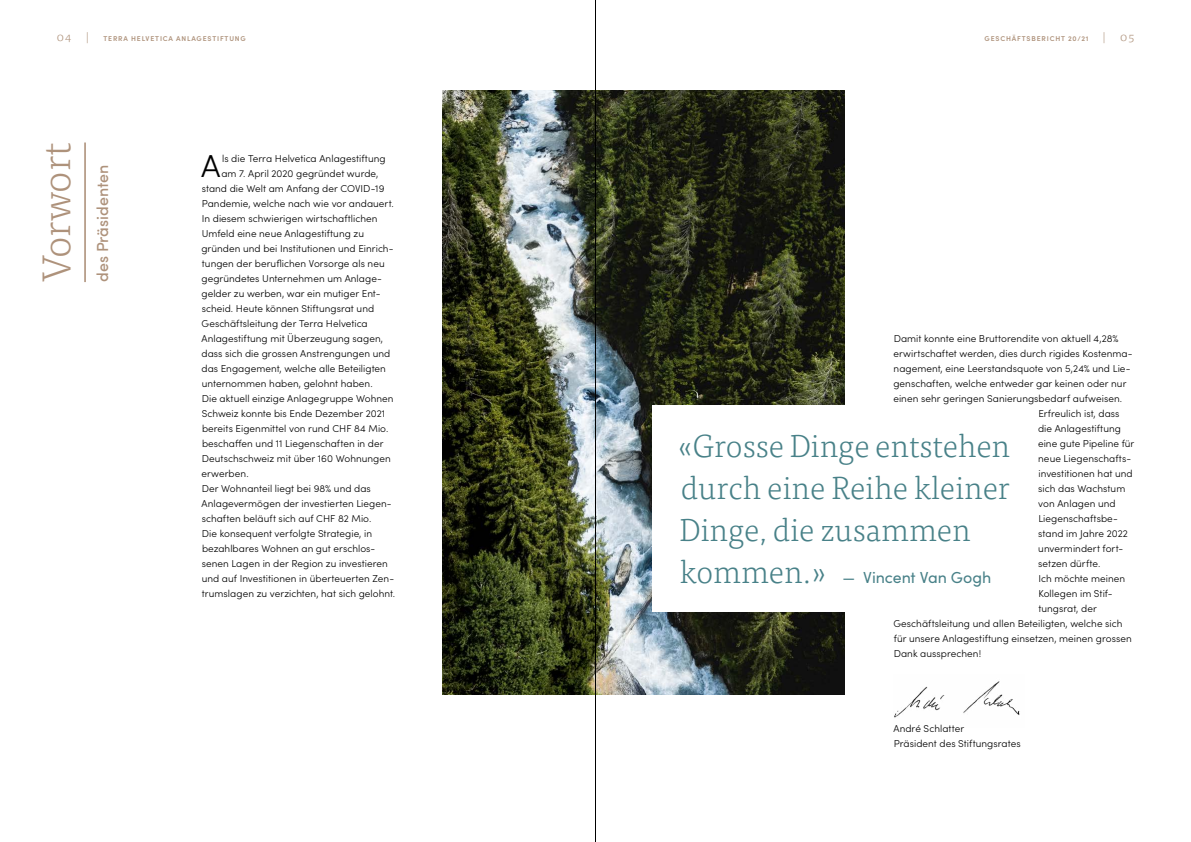
<style>
.page{position:relative;width:1191px;height:842px;background:#fff}
.page>*{position:absolute;margin:0;border:0;box-sizing:border-box;transform-origin:0 0}
.t1{font:300 40px "Tisa Pro";color:#ae927b}
.t2{font:300 32px/42px "Tisa Pro";color:#488188;text-align:justify}
.t3{font:300 31.8px "Sofia Pro";color:#000}
.t4{font:16px "Sofia Pro";letter-spacing:-.005em;color:#488188}
.t5{font:500 16px "Sofia Pro";color:#ae927b}
.t6{font:300 10px/15px "Sofia Pro";letter-spacing:.005em;color:#000}
.t7{font:600 7px "Sofia Pro";letter-spacing:.12em;color:#ae927b}
.s1{font-family:"Tisa Pro";font-weight:300;font-size:12px}
.s2{font-family:"Tisa Pro";font-weight:300;font-size:32px}
</style>
<div class="page">
<img style="left:442px;top:91px;width:403px;height:603px">
<hr style="left:84px;top:142px;width:2px;height:140px;background:#ae927b">
<img style="left:894px;top:681px;width:126px;height:37px">
<div style="left:652px;top:405px;width:385px;height:206px;background:#fff"></div>
<hr style="left:595px;top:0;width:1px;height:842px;background:#000">
<p class="t7" style="left:57px;top:33px;width:191px"><span class="s1">04 |</span> TERRA HELVETICA ANLAGESTIFTUNG</p>
<p class="t7" style="left:984px;top:33px;width:151px">GESCHÄFTSBERICHT 20/21 <span class="s1">| 05</span></p>
<h1 class="t1" style="left:28px;top:282px;width:141px;rotate:-90deg">Vorwort</h1>
<h3 class="t5" style="left:91px;top:282px;width:119px;rotate:-90deg">des Präsidenten</h3>
<h3 class="t3" style="left:201px;top:143px;width:21px">A</h3>
<p class="t6" style="left:222px;top:150px;width:165px">ls die Terra Helvetica Anlagestiftung</p>
<p class="t6" style="left:221px;top:165px;width:158px">am 7. April 2020 gegründet wurde,</p>
<p class="t6" style="left:202px;top:180px;width:184px">stand die Welt am Anfang der COVID-19</p>
<p class="t6" style="left:202px;top:195px;width:194px">Pandemie, welche nach wie vor andauert.</p>
<p class="t6" style="left:202px;top:210px;width:177px">In diesem schwierigen wirtschaftlichen</p>
<p class="t6" style="left:202px;top:225px;width:164px">Umfeld eine neue Anlagestiftung zu</p>
<p class="t6" style="left:201px;top:240px;width:194px">gründen und bei Institutionen und Einrich-</p>
<p class="t6" style="left:202px;top:255px;width:184px">tungen der beruflichen Vorsorge als neu</p>
<p class="t6" style="left:201px;top:270px;width:182px">gegründetes Unternehmen um Anlage-</p>
<p class="t6" style="left:201px;top:285px;width:181px">gelder zu werben, war ein mutiger Ent-</p>
<p class="t6" style="left:202px;top:300px;width:174px">scheid. Heute können Stiftungsrat und</p>
<p class="t6" style="left:202px;top:315px;width:168px">Geschäftsleitung der Terra Helvetica</p>
<p class="t6" style="left:201px;top:330px;width:183px">Anlagestiftung mit Überzeugung sagen,</p>
<p class="t6" style="left:201px;top:345px;width:190px">dass sich die grossen Anstrengungen und</p>
<p class="t6" style="left:201px;top:360px;width:186px">das Engagement, welche alle Beteiligten</p>
<p class="t6" style="left:202px;top:375px;width:172px">unternommen haben, gelohnt haben.</p>
<p class="t6" style="left:202px;top:390px;width:193px">Die aktuell einzige Anlagegruppe Wohnen</p>
<p class="t6" style="left:202px;top:405px;width:185px">Schweiz konnte bis Ende Dezember 2021</p>
<p class="t6" style="left:202px;top:420px;width:188px">bereits Eigenmittel von rund CHF 84 Mio.</p>
<p class="t6" style="left:202px;top:435px;width:183px">beschaffen und 11 Liegenschaften in der</p>
<p class="t6" style="left:202px;top:450px;width:190px">Deutschschweiz mit über 160 Wohnungen</p>
<p class="t6" style="left:201px;top:465px;width:49px">erwerben.</p>
<p class="t6" style="left:202px;top:480px;width:171px">Der Wohnanteil liegt bei 98% und das</p>
<p class="t6" style="left:201px;top:495px;width:192px">Anlagevermögen der investierten Liegen-</p>
<p class="t6" style="left:202px;top:510px;width:171px">schaften beläuft sich auf CHF 82 Mio.</p>
<p class="t6" style="left:202px;top:525px;width:172px">Die konsequent verfolgte Strategie, in</p>
<p class="t6" style="left:202px;top:540px;width:175px">bezahlbares Wohnen an gut erschlos-</p>
<p class="t6" style="left:202px;top:555px;width:188px">senen Lagen in der Region zu investieren</p>
<p class="t6" style="left:202px;top:570px;width:194px">und auf Investitionen in überteuerten Zen-</p>
<p class="t6" style="left:202px;top:585px;width:195px">trumslagen zu verzichten, hat sich gelohnt.</p>
<p class="t6" style="left:893px;top:330px;width:226px">Damit konnte eine Bruttorendite von aktuell 4,28%</p>
<p class="t6" style="left:893px;top:345px;width:241px">erwirtschaftet werden, dies durch rigides Kostenma-</p>
<p class="t6" style="left:893px;top:360px;width:238px">nagement, eine Leerstandsquote von 5,24% und Lie-</p>
<p class="t6" style="left:893px;top:375px;width:234px">genschaften, welche entweder gar keinen oder nur</p>
<p class="t6" style="left:893px;top:390px;width:230px">einen sehr geringen Sanierungsbedarf aufweisen.</p>
<p class="t6" style="left:1038px;top:405px;width:83px">Erfreulich ist, dass</p>
<p class="t6" style="left:1038px;top:420px;width:84px">die Anlagestiftung</p>
<p class="t6" style="left:1038px;top:435px;width:98px">eine gute Pipeline für</p>
<p class="t6" style="left:1038px;top:450px;width:94px">neue Liegenschafts-</p>
<p class="t6" style="left:1038px;top:465px;width:96px">investitionen hat und</p>
<p class="t6" style="left:1038px;top:480px;width:89px">sich das Wachstum</p>
<p class="t6" style="left:1038px;top:495px;width:79px">von Anlagen und</p>
<p class="t6" style="left:1038px;top:510px;width:81px">Liegenschaftsbe-</p>
<p class="t6" style="left:1038px;top:525px;width:91px">stand im Jahre 2022</p>
<p class="t6" style="left:1038px;top:540px;width:87px">unvermindert fort-</p>
<p class="t6" style="left:1038px;top:555px;width:64px">setzen dürfte.</p>
<p class="t6" style="left:1038px;top:570px;width:88px">Ich möchte meinen</p>
<p class="t6" style="left:1038px;top:585px;width:76px">Kollegen im Stif-</p>
<p class="t6" style="left:1038px;top:600px;width:60px">tungsrat, der</p>
<p class="t6" style="left:893px;top:615px;width:230px">Geschäftsleitung und allen Beteiligten, welche sich</p>
<p class="t6" style="left:894px;top:630px;width:239px">für unsere Anlagestiftung einsetzen, meinen grossen</p>
<p class="t6" style="left:893px;top:645px;width:89px">Dank aussprechen!</p>
<h2 class="t2" style="left:677px;top:423px;width:334px">«Grosse Dinge entstehen durch eine Reihe kleiner Dinge, die zusammen</h2>
<h3 class="t4" style="left:680px;top:566px;width:313px"><span class="s2">kommen.»</span> — Vincent Van Gogh</h3>
<p class="t6" style="left:893px;top:720px;width:129px">André Schlatter<br>Präsident des Stiftungsrates</p>
</div>
